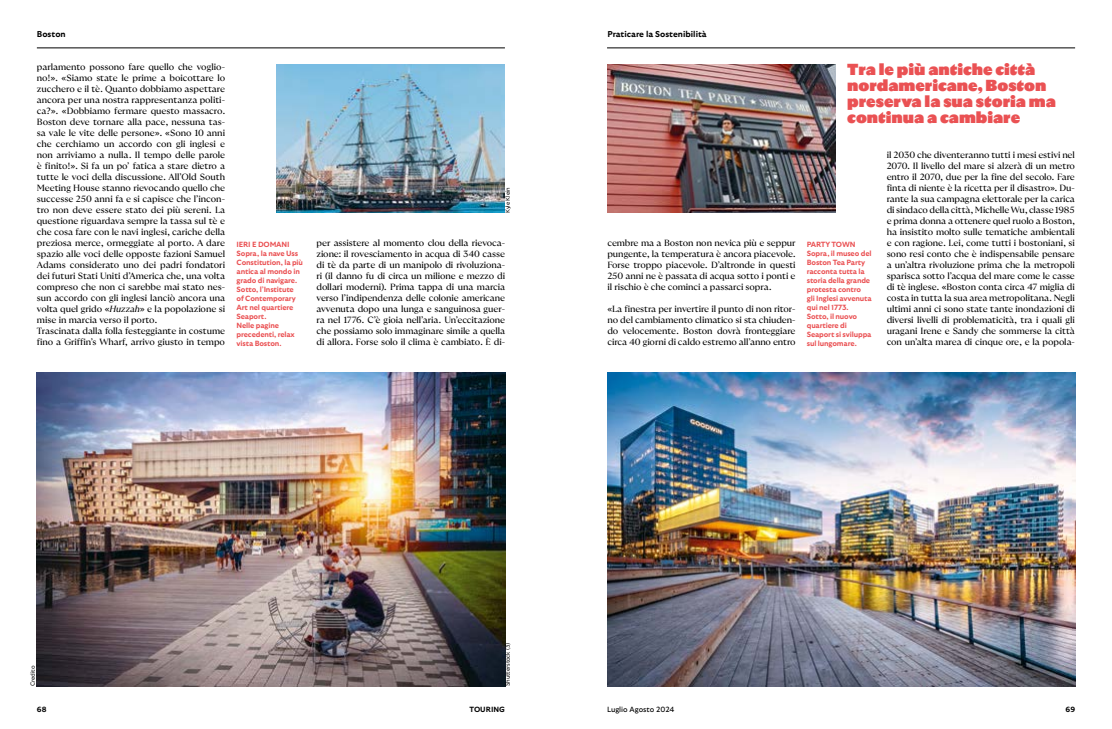
<style>
.page{position:relative;width:1112px;height:729px;background:#fff}
.page>*{position:absolute;margin:0;border:0;box-sizing:border-box;transform-origin:0 0}
.t1{font:900 16px/16px "GT Ultra";color:#ea5153}
.t2{font:9px/11px "GT Ultra Fine";letter-spacing:-.005em;color:#000;text-align:justify}
.t3{font:700 8.5px "GT Ultra";color:#000}
.t4{font:700 7.5px/9px "GT Ultra";letter-spacing:-.02em;color:#ea5153}
.t5{font:7.5px "GT Ultra";color:#000}
.t6{font:700 7.5px "GT Ultra";color:#000}
.t7{font:300 6px "GT Ultra";letter-spacing:-.02em;color:#000}
.s1{font-style:italic}
</style>
<div class="page">
<hr style="left:37px;top:48px;width:468px;height:1px;background:#000">
<hr style="left:607px;top:48px;width:467px;height:1px;background:#000">
<img style="left:607px;top:64px;width:228px;height:149px">
<img style="left:37px;top:372px;width:468px;height:314px">
<img style="left:607px;top:372px;width:468px;height:314px">
<img style="left:277px;top:64px;width:227px;height:149px">
<p class="t3" style="left:37px;top:29px;width:30px">Boston</p>
<p class="t3" style="left:607px;top:29px;width:101px">Praticare la Sostenibilità</p>
<p class="t2" style="left:37px;top:61px;width:190px;text-align:left">parlamento possono fare quello che voglio&shy;no!». «Siamo state le prime a boicottare lo zucchero e il tè. Quanto dobbiamo aspettare ancora per una nostra rappresentanza politi&shy;ca?». «Dobbiamo fermare questo massacro.<br>Boston deve tornare alla pace, nessuna tas&shy;sa vale le vite delle persone». «Sono 10 anni che cerchiamo un accordo con gli inglesi e non arriviamo a nulla. Il tempo delle parole è finito!». Si fa un po’ fatica a stare dietro a tutte le voci della discussione. All’Old South Meeting House stanno rievocando quello che successe 250 anni fa e si capisce che l’incon&shy;tro non deve essere stato dei più sereni. La questione riguardava sempre la tassa sul tè e che cosa fare con le navi inglesi, cariche della preziosa merce, ormeggiate al porto. A dare spazio alle voci delle opposte fazioni Samuel Adams considerato uno dei padri fondatori dei futuri Stati Uniti d’America che, una volta compreso che non ci sarebbe mai stato nes&shy;sun accordo con gli inglesi lanciò ancora una volta quel grido «<span class="s1">Huzzah</span>» e la popolazione si mise in marcia verso il porto.<br>Trascinata dalla folla festeggiante in costume fino a Griffin’s Wharf, arrivo giusto in tempo</p>
<h1 class="t1" style="left:847px;top:62px;width:210px">Tra le più antiche città nordamericane, Boston preserva la sua storia ma continua a cambiare</h1>
<p class="t2" style="left:886px;top:149px;width:190px">il 2030 che diventeranno tutti i mesi estivi nel 2070. Il livello del mare si alzerà di un metro entro il 2070, due per la fine del secolo. Fare finta di niente è la ricetta per il disastro». Du&shy;rante la sua campagna elettorale per la carica di sindaco della città, Michelle Wu, classe 1985 e prima donna a ottenere quel ruolo a Boston, ha insistito molto sulle tematiche ambientali e con ragione. Lei, come tutti i bostoniani, si sono resi conto che è indispensabile pensare a un’altra rivoluzione prima che la metropoli sparisca sotto l’acqua del mare come le casse di tè inglese. «Boston conta circa 47 miglia di costa in tutta la sua area metropolitana. Negli ultimi anni ci sono state tante inondazioni di diversi livelli di problematicità, tra i quali gli uragani Irene e Sandy che sommerse la città con un’alta marea di cinque ore, e la popola-</p>
<p class="t7" style="left:504px;top:213px;width:27px;rotate:-90deg">Kyle Klein</p>
<p class="t2" style="left:316px;top:237px;width:190px">per assistere al momento clou della rievoca&shy;zione: il rovesciamento in acqua di 340 casse di tè da parte di un manipolo di rivoluziona&shy;ri (il danno fu di circa un milione e mezzo di dollari moderni). Prima tappa di una marcia verso l’indipendenza delle colonie americane avvenuta dopo una lunga e sanguinosa guer&shy;ra nel 1776. C’è gioia nell’aria. Un’eccitazione che possiamo solo immaginare simile a quella di allora. Forse solo il clima è cambiato. È di-</p>
<p class="t4" style="left:806px;top:239px;width:66px">PARTY TOWN<br>Sopra, il museo del<br>Boston Tea Party racconta tutta la storia della grande protesta contro<br>gli Inglesi avvenuta qui nel 1773.<br>Sotto, il nuovo quartiere di<br>Seaport si sviluppa sul lungomare.</p>
<p class="t2" style="left:607px;top:237px;width:190px">cembre ma a Boston non nevica più e seppur pungente, la temperatura è ancora piacevole.<br>Forse troppo piacevole. D’altronde in questi 250 anni ne è passata di acqua sotto i ponti e il rischio è che cominci a passarci sopra.</p>
<p class="t2" style="left:607px;top:303px;width:190px">«La finestra per invertire il punto di non ritor&shy;no del cambiamento climatico si sta chiuden&shy;do velocemente. Boston dovrà fronteggiare circa 40 giorni di caldo estremo all’anno entro</p>
<p class="t4" style="left:236px;top:239px;width:68px">IERI E DOMANI<br>Sopra, la nave Uss<br>Constitution, la più antica al mondo in grado di navigare.<br>Sotto, l’Institute<br>of Contemporary<br>Art nel quartiere<br>Seaport.<br>Nelle pagine precedenti, relax vista Boston.</p>
<p class="t7" style="left:29px;top:686px;width:22px;rotate:-90deg">Credito</p>
<p class="t7" style="left:504px;top:686px;width:45px;rotate:-90deg">Shutterstock (3)</p>
<p class="t6" style="left:37px;top:705px;width:11px">68</p>
<p class="t6" style="left:469px;top:705px;width:37px">TOURING</p>
<p class="t5" style="left:607px;top:705px;width:69px">Luglio Agosto 2024</p>
<p class="t6" style="left:1065px;top:705px;width:11px">69</p>
</div>
